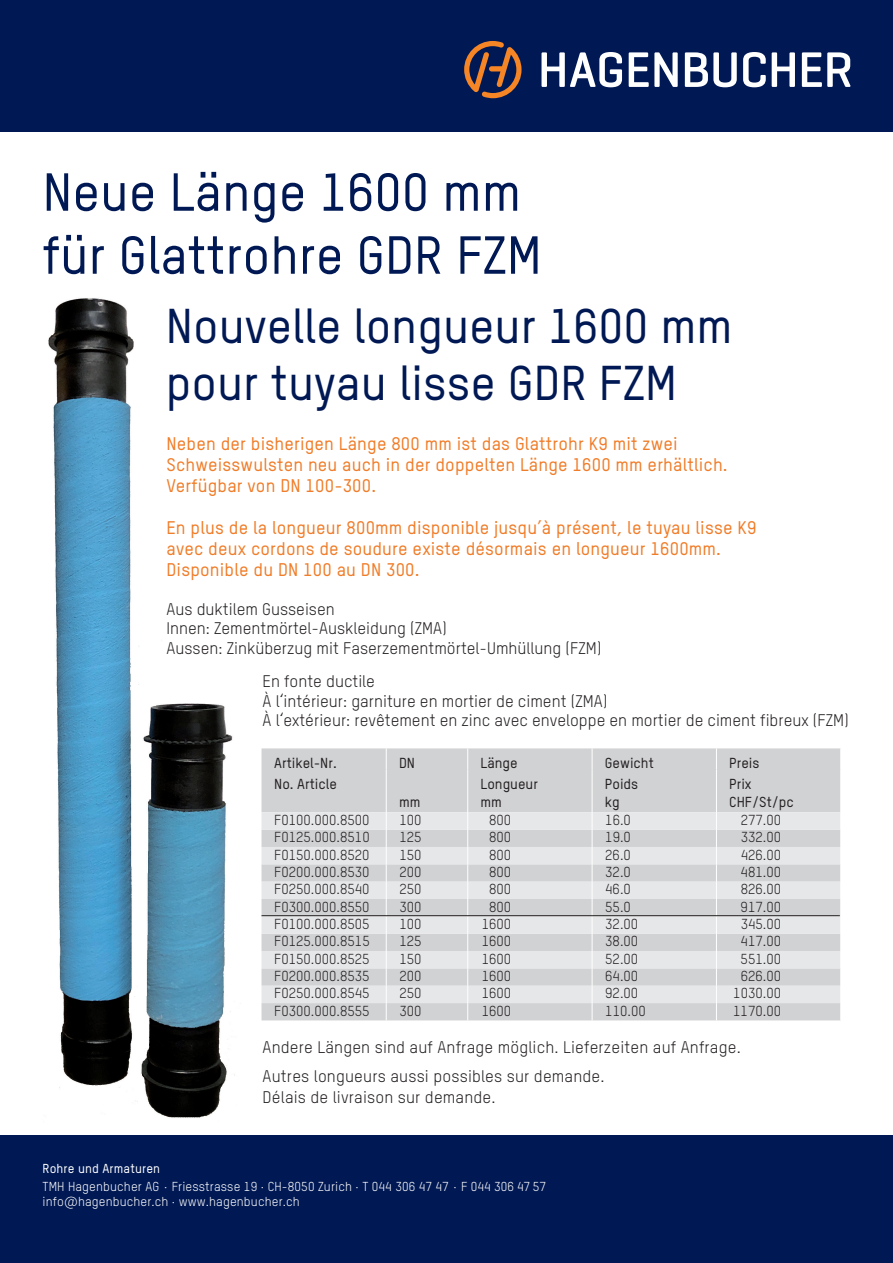
<style>
.page{position:relative;width:893px;height:1263px;background:#fff}
.page>*{position:absolute;margin:0;border:0;box-sizing:border-box;transform-origin:0 0}
.t1{font:500 52.5px/63px "TSTARHB";color:#001954}
.t2{font:500 48px/57.6px "TSTARHB";color:#001954}
.t3{font:500 18px/21px "TSTARHB";letter-spacing:.01em;color:#f07d29}
.t4{font:16.5px/19.5px "TSTARHB";color:#231f20}
.t5{font:14.25px "TSTARHB";color:#231f20}
.t6{font:500 14.25px/18px "TSTARHB";color:#231f20}
.t7{font:12.75px/14.7px "TSTARHB";letter-spacing:.01em;color:#fff}
.t8{font:500 12.75px "TSTARHB";letter-spacing:.01em;color:#fff}
</style>
<div class="page">
<div style="left:0;top:0;width:893px;height:132px;background:#001954"></div>
<svg style="left:541px;top:52px;width:81px;height:35px"></svg>
<svg style="left:629px;top:52px;width:49px;height:35px"></svg>
<svg style="left:685px;top:52px;width:52px;height:35px"></svg>
<svg style="left:743px;top:52px;width:23px;height:35px"></svg>
<svg style="left:772px;top:52px;width:23px;height:35px"></svg>
<svg style="left:802px;top:52px;width:48px;height:35px"></svg>
<svg style="left:464px;top:41px;width:58px;height:57px"></svg>
<div style="left:0;top:1135px;width:893px;height:128px;background:#001954"></div>
<img style="left:48px;top:298px;width:187px;height:820px">
<div style="left:261px;top:748px;width:579px;height:272px;background:#d1d2d4"></div>
<svg style="left:261px;top:812px;width:579px;height:191px;background:#dcdddf"></svg>
<svg style="left:386px;top:748px;width:1px;height:21px"></svg>
<svg style="left:467px;top:748px;width:1px;height:21px"></svg>
<svg style="left:592px;top:748px;width:1px;height:21px"></svg>
<svg style="left:716px;top:748px;width:1px;height:21px"></svg>
<svg style="left:840px;top:748px;width:1px;height:21px"></svg>
<hr style="left:386px;top:769px;width:1px;height:43px;background:#fff">
<hr style="left:467px;top:769px;width:1px;height:43px;background:#fff">
<hr style="left:592px;top:769px;width:1px;height:43px;background:#fff">
<hr style="left:716px;top:769px;width:1px;height:43px;background:#fff">
<svg style="left:716px;top:812px;width:1px;height:208px"></svg>
<svg style="left:840px;top:830px;width:1px;height:190px"></svg>
<svg style="left:386px;top:812px;width:1px;height:208px"></svg>
<svg style="left:467px;top:812px;width:1px;height:208px"></svg>
<svg style="left:592px;top:812px;width:1px;height:208px"></svg>
<hr style="left:261px;top:915px;width:579px;height:1px;background:#231f20">
<h1 class="t1" style="left:43px;top:160px;width:501px">Neue Länge 1600 mm für Glattrohre GDR FZM</h1>
<h2 class="t2" style="left:166px;top:296px;width:568px">Nouvelle longueur 1600 mm pour tuyau lisse GDR FZM</h2>
<p class="t3" style="left:166px;top:433px;width:563px">Neben der bisherigen Länge 800 mm ist das Glattrohr K9 mit zwei<br>Schweisswulsten neu auch in der doppelten Länge 1600 mm erhältlich.<br>Verfügbar von DN 100-300.</p>
<p class="t3" style="left:166px;top:517px;width:591px">En plus de la longueur 800mm disponible jusqu’à présent, le tuyau lisse K9 avec deux cordons de soudure existe désormais en longueur 1600mm.<br>Disponible du DN 100 au DN 300.</p>
<p class="t4" style="left:166px;top:599px;width:437px">Aus duktilem Gusseisen<br>Innen: Zementmörtel-Auskleidung (ZMA)<br>Aussen: Zinküberzug mit Faserzementmörtel-Umhüllung (FZM)</p>
<p class="t4" style="left:263px;top:671px;width:588px">En fonte ductile<br>À l‘intérieur: garniture en mortier de ciment (ZMA)<br>À l‘extérieur: revêtement en zinc avec enveloppe en mortier de ciment fibreux (FZM)</p>
<p class="t6" style="left:274px;top:754px;width:64px">Artikel-Nr.</p>
<p class="t6" style="left:399px;top:754px;width:17px">DN</p>
<p class="t6" style="left:480px;top:754px;width:39px">Länge</p>
<p class="t6" style="left:605px;top:754px;width:50px">Gewicht</p>
<p class="t6" style="left:729px;top:754px;width:32px">Preis</p>
<p class="t6" style="left:274px;top:775px;width:64px">No. Article</p>
<p class="t6" style="left:399px;top:793px;width:23px">mm</p>
<p class="t6" style="left:480px;top:775px;width:59px">Longueur mm</p>
<p class="t6" style="left:605px;top:775px;width:35px">Poids kg</p>
<p class="t6" style="left:729px;top:775px;width:66px">Prix<br>CHF/St/pc</p>
<p class="t5" style="left:274px;top:811px;width:97px">F0100.000.8500</p>
<p class="t5" style="left:399px;top:811px;width:24px">100</p>
<p class="t5" style="left:489px;top:811px;width:24px">800</p>
<p class="t5" style="left:605px;top:811px;width:27px">16.0</p>
<p class="t5" style="left:741px;top:811px;width:42px">277.00</p>
<p class="t5" style="left:274px;top:829px;width:97px">F0125.000.8510</p>
<p class="t5" style="left:399px;top:829px;width:24px">125</p>
<p class="t5" style="left:489px;top:829px;width:24px">800</p>
<p class="t5" style="left:605px;top:829px;width:27px">19.0</p>
<p class="t5" style="left:741px;top:829px;width:42px">332.00</p>
<p class="t5" style="left:274px;top:846px;width:97px">F0150.000.8520</p>
<p class="t5" style="left:399px;top:846px;width:24px">150</p>
<p class="t5" style="left:489px;top:846px;width:24px">800</p>
<p class="t5" style="left:605px;top:846px;width:27px">26.0</p>
<p class="t5" style="left:741px;top:846px;width:42px">426.00</p>
<p class="t5" style="left:274px;top:863px;width:97px">F0200.000.8530</p>
<p class="t5" style="left:399px;top:863px;width:24px">200</p>
<p class="t5" style="left:489px;top:863px;width:24px">800</p>
<p class="t5" style="left:605px;top:863px;width:27px">32.0</p>
<p class="t5" style="left:741px;top:863px;width:42px">481.00</p>
<p class="t5" style="left:274px;top:881px;width:97px">F0250.000.8540</p>
<p class="t5" style="left:399px;top:881px;width:24px">250</p>
<p class="t5" style="left:489px;top:881px;width:24px">800</p>
<p class="t5" style="left:605px;top:881px;width:27px">46.0</p>
<p class="t5" style="left:741px;top:881px;width:42px">826.00</p>
<p class="t5" style="left:274px;top:898px;width:97px">F0300.000.8550</p>
<p class="t5" style="left:399px;top:898px;width:24px">300</p>
<p class="t5" style="left:489px;top:898px;width:24px">800</p>
<p class="t5" style="left:605px;top:898px;width:27px">55.0</p>
<p class="t5" style="left:741px;top:898px;width:42px">917.00</p>
<p class="t5" style="left:274px;top:915px;width:97px">F0100.000.8505</p>
<p class="t5" style="left:399px;top:915px;width:24px">100</p>
<p class="t5" style="left:482px;top:915px;width:31px">1600</p>
<p class="t5" style="left:605px;top:915px;width:35px">32.00</p>
<p class="t5" style="left:741px;top:915px;width:42px">345.00</p>
<p class="t5" style="left:274px;top:933px;width:97px">F0125.000.8515</p>
<p class="t5" style="left:399px;top:933px;width:24px">125</p>
<p class="t5" style="left:482px;top:933px;width:31px">1600</p>
<p class="t5" style="left:605px;top:933px;width:35px">38.00</p>
<p class="t5" style="left:741px;top:933px;width:42px">417.00</p>
<p class="t5" style="left:274px;top:950px;width:97px">F0150.000.8525</p>
<p class="t5" style="left:399px;top:950px;width:24px">150</p>
<p class="t5" style="left:482px;top:950px;width:31px">1600</p>
<p class="t5" style="left:605px;top:950px;width:35px">52.00</p>
<p class="t5" style="left:741px;top:950px;width:42px">551.00</p>
<p class="t5" style="left:274px;top:967px;width:97px">F0200.000.8535</p>
<p class="t5" style="left:399px;top:967px;width:24px">200</p>
<p class="t5" style="left:482px;top:967px;width:31px">1600</p>
<p class="t5" style="left:605px;top:967px;width:35px">64.00</p>
<p class="t5" style="left:741px;top:967px;width:42px">626.00</p>
<p class="t5" style="left:274px;top:985px;width:97px">F0250.000.8545</p>
<p class="t5" style="left:399px;top:985px;width:24px">250</p>
<p class="t5" style="left:482px;top:985px;width:31px">1600</p>
<p class="t5" style="left:605px;top:985px;width:35px">92.00</p>
<p class="t5" style="left:733px;top:985px;width:49px">1030.00</p>
<p class="t5" style="left:274px;top:1002px;width:97px">F0300.000.8555</p>
<p class="t5" style="left:399px;top:1002px;width:24px">300</p>
<p class="t5" style="left:482px;top:1002px;width:31px">1600</p>
<p class="t5" style="left:605px;top:1002px;width:42px">110.00</p>
<p class="t5" style="left:733px;top:1002px;width:49px">1170.00</p>
<p class="t4" style="left:263px;top:1033px;width:480px;line-height:28.5px">Andere Längen sind auf Anfrage möglich. Lieferzeiten auf Anfrage.<br>Autres longueurs aussi possibles sur demande.</p>
<p class="t4" style="left:263px;top:1087px;width:234px">Délais de livraison sur demande.</p>
<p class="t8" style="left:43px;top:1160px;width:119px">Rohre und Armaturen</p>
<p class="t7" style="left:43px;top:1179px;width:505px">TMH Hagenbucher AG · Friesstrasse 19 · CH-8050 Zurich · T 044 306 47 47 · F 044 306 47 57 info@hagenbucher.ch · www.hagenbucher.ch</p>
</div>
